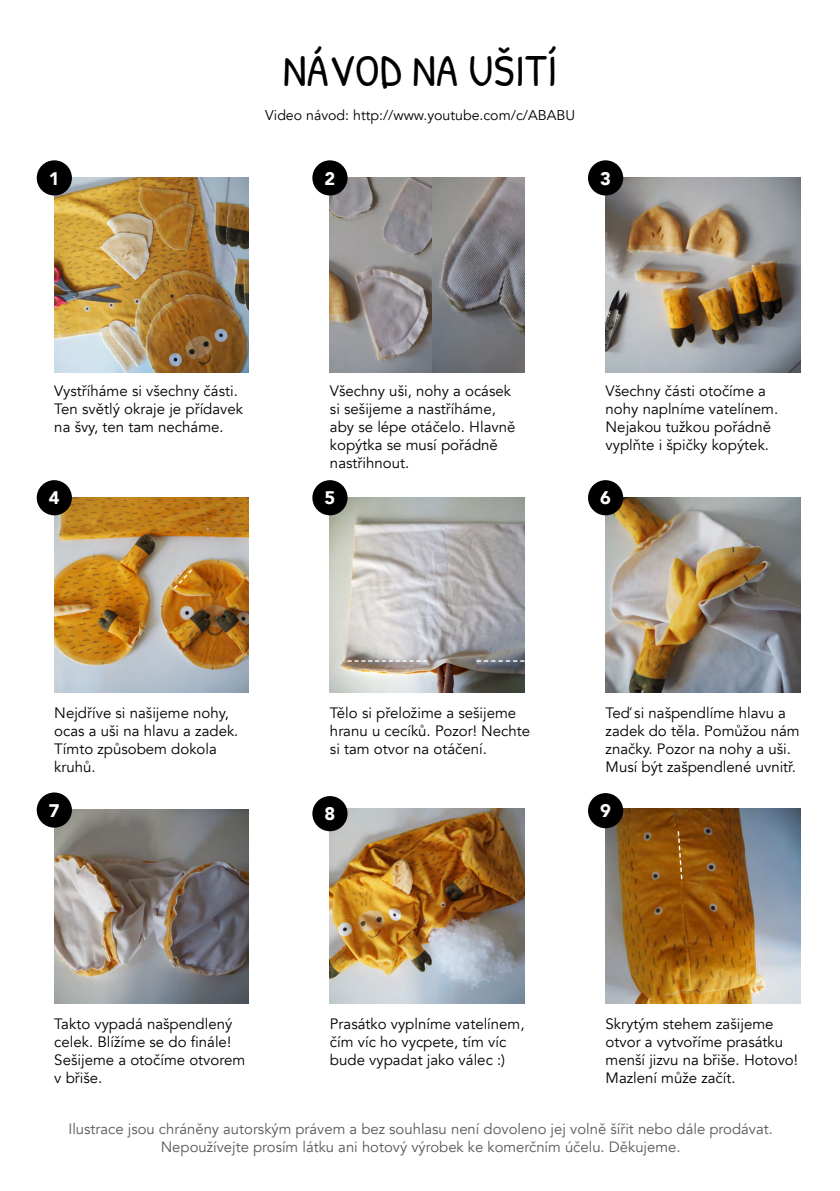
<style>
.page{position:relative;width:840px;height:1191px;background:#fff}
.page>*{position:absolute;margin:0;border:0;box-sizing:border-box;transform-origin:0 0}
.t1{font:44.6px "Patrick Hand SC";letter-spacing:.01em;color:#000}
.t2{font:900 18.2px "Avenir";color:#fff}
.t3{font:15px/18px "Avenir";color:#000}
.t4{font:14.8px/17.8px "Avenir";color:#58595b;text-align:center}
.t5{font:14.2px "Avenir";color:#000}
</style>
<div class="page">
<img style="left:54px;top:178px;width:195px;height:194px">
<img style="left:54px;top:498px;width:195px;height:194px">
<img style="left:54px;top:809px;width:195px;height:194px">
<img style="left:330px;top:178px;width:102px;height:194px">
<img style="left:432px;top:178px;width:92px;height:194px">
<img style="left:330px;top:498px;width:194px;height:194px">
<img style="left:330px;top:809px;width:194px;height:194px">
<img style="left:605px;top:178px;width:194px;height:194px">
<img style="left:605px;top:498px;width:194px;height:194px">
<img style="left:605px;top:809px;width:194px;height:194px">
<div style="left:37px;top:160px;width:35px;height:35px;background:#000;border-radius:50%"></div>
<div style="left:37px;top:480px;width:35px;height:35px;background:#000;border-radius:50%"></div>
<div style="left:37px;top:792px;width:35px;height:35px;background:#000;border-radius:50%"></div>
<div style="left:312px;top:160px;width:35px;height:35px;background:#000;border-radius:50%"></div>
<div style="left:312px;top:480px;width:35px;height:35px;background:#000;border-radius:50%"></div>
<div style="left:312px;top:796px;width:35px;height:35px;background:#000;border-radius:50%"></div>
<div style="left:587px;top:160px;width:36px;height:35px;background:#000;border-radius:50%"></div>
<div style="left:587px;top:480px;width:36px;height:35px;background:#000;border-radius:50%"></div>
<div style="left:587px;top:793px;width:36px;height:35px;background:#000;border-radius:50%"></div>
<svg style="left:347px;top:660px;width:80px;height:2px"></svg>
<svg style="left:676px;top:829px;width:6px;height:51px"></svg>
<svg style="left:172px;top:568px;width:21px;height:22px"></svg>
<svg style="left:476px;top:660px;width:48px;height:2px"></svg>
<p class="t2" style="left:49px;top:163px;width:12px">1</p>
<h1 class="t1" style="left:282px;top:39px;width:276px">NÁVOD NA UŠITÍ</h1>
<p class="t5" style="left:265px;top:106px;width:311px">Video návod: http://www.youtube.com/c/ABABU</p>
<p class="t2" style="left:324px;top:163px;width:12px">2</p>
<p class="t2" style="left:600px;top:163px;width:12px">3</p>
<p class="t3" style="left:54px;top:382px;width:190px">Vystříháme si všechny části.<br>Ten světlý okraje je přídavek na švy, ten tam necháme.</p>
<p class="t3" style="left:330px;top:382px;width:187px">Všechny uši, nohy a ocásek si sešijeme a nastříháme, aby se lépe otáčelo. Hlavně kopýtka se musí pořádně nastřihnout.</p>
<p class="t3" style="left:605px;top:382px;width:174px">Všechny části otočíme a nohy naplníme vatelínem.<br>Nejakou tužkou pořádně vyplňte i špičky kopýtek.</p>
<p class="t2" style="left:49px;top:482px;width:12px">4</p>
<p class="t2" style="left:324px;top:482px;width:12px">5</p>
<p class="t2" style="left:600px;top:482px;width:12px">6</p>
<p class="t3" style="left:54px;top:704px;width:185px">Nejdříve si našijeme nohy, ocas a uši na hlavu a zadek.<br>Tímto způsobem dokola kruhů.</p>
<p class="t3" style="left:330px;top:704px;width:202px">Tělo si přeložime a sešijeme hranu u cecíků. Pozor! Nechte si tam otvor na otáčení.</p>
<p class="t3" style="left:605px;top:704px;width:195px">Teď si našpendlíme hlavu a zadek do těla. Pomůžou nám značky. Pozor na nohy a uši.<br>Musí být zašpendlené uvnitř.</p>
<p class="t2" style="left:49px;top:795px;width:12px">7</p>
<p class="t2" style="left:324px;top:798px;width:12px">8</p>
<p class="t2" style="left:600px;top:795px;width:12px">9</p>
<p class="t3" style="left:54px;top:1014px;width:192px">Takto vypadá našpendlený celek. Blížíme se do finále!<br>Sešijeme a otočíme otvorem v břiše.</p>
<p class="t3" style="left:330px;top:1014px;width:196px">Prasátko vyplníme vatelínem, čím víc ho vycpete, tím víc bude vypadat jako válec :)</p>
<p class="t3" style="left:605px;top:1014px;width:194px">Skrytým stehem zašijeme otvor a vytvoříme prasátku menší jizvu na břiše. Hotovo!<br>Mazlení může začít.</p>
<p class="t4" style="left:68px;top:1120px;width:705px">Ilustrace jsou chráněny autorským právem a bez souhlasu není dovoleno jej volně šířit nebo dále prodávat.<br>Nepoužívejte prosím látku ani hotový výrobek ke komerčním účelu. Děkujeme.</p>
</div>
